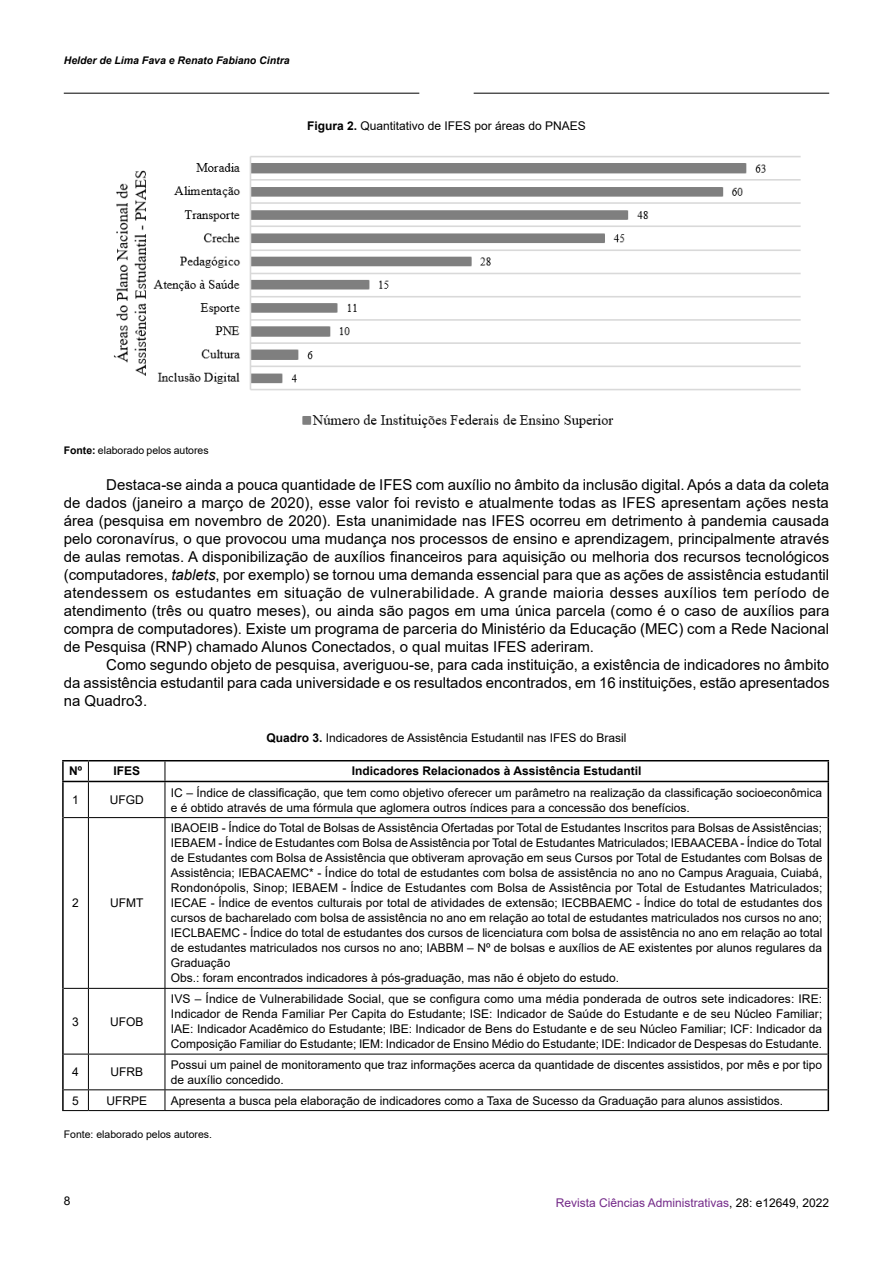
<style>
.page{position:relative;width:893px;height:1263px;background:#fff}
.page>*{position:absolute;margin:0;border:0;box-sizing:border-box;transform-origin:0 0}
.t1{font:15px/18px "Arial";color:#000;text-align:justify}
.t2{font:12px/15px "Arial";color:#000}
.t3{font:700 12px "Arial";color:#000}
.t4{font:12px "Arial";color:#742a89}
.t5{font:10.5px "Arial";color:#000}
.t6{font:italic 700 10.5px "Arial";color:#000}
.s1{font-weight:700}
.s2{font-style:italic}
.s3{color:#000}
</style>
<div class="page">
<hr style="left:64px;top:93px;width:355px;height:1px;background:#000">
<hr style="left:474px;top:93px;width:355px;height:1px;background:#000">
<img style="left:113px;top:156px;width:688px;height:272px">
<hr style="left:88px;top:782px;width:1px;height:35px;background:#000">
<hr style="left:165px;top:782px;width:1px;height:35px;background:#000">
<svg style="left:64px;top:817px;width:24px;height:1px"></svg>
<hr style="left:88px;top:817px;width:77px;height:1px;background:#000">
<hr style="left:88px;top:818px;width:1px;height:170px;background:#000">
<hr style="left:165px;top:817px;width:663px;height:1px;background:#000">
<hr style="left:165px;top:818px;width:1px;height:170px;background:#000">
<svg style="left:64px;top:988px;width:24px;height:1px"></svg>
<hr style="left:88px;top:988px;width:77px;height:1px;background:#000">
<hr style="left:88px;top:989px;width:1px;height:65px;background:#000">
<hr style="left:165px;top:988px;width:663px;height:1px;background:#000">
<hr style="left:165px;top:989px;width:1px;height:65px;background:#000">
<svg style="left:64px;top:1054px;width:24px;height:1px"></svg>
<hr style="left:88px;top:1054px;width:77px;height:1px;background:#000">
<hr style="left:88px;top:1054px;width:1px;height:35px;background:#000">
<hr style="left:165px;top:1054px;width:663px;height:1px;background:#000">
<hr style="left:165px;top:1054px;width:1px;height:35px;background:#000">
<hr style="left:88px;top:1089px;width:77px;height:1px;background:#000">
<hr style="left:165px;top:1089px;width:663px;height:1px;background:#000">
<svg style="left:165px;top:1090px;width:1px;height:20px"></svg>
<svg style="left:62px;top:1089px;width:27px;height:22px"></svg>
<hr style="left:88px;top:1110px;width:77px;height:1px;background:#000">
<hr style="left:165px;top:1110px;width:664px;height:1px;background:#000">
<svg style="left:165px;top:761px;width:1px;height:20px"></svg>
<hr style="left:62px;top:782px;width:2px;height:35px;background:#000">
<hr style="left:828px;top:782px;width:1px;height:35px;background:#000">
<hr style="left:62px;top:817px;width:2px;height:171px;background:#000">
<hr style="left:828px;top:817px;width:1px;height:171px;background:#000">
<hr style="left:62px;top:988px;width:2px;height:66px;background:#000">
<hr style="left:828px;top:988px;width:1px;height:66px;background:#000">
<hr style="left:62px;top:1054px;width:2px;height:36px;background:#000">
<hr style="left:828px;top:1054px;width:1px;height:36px;background:#000">
<hr style="left:62px;top:1090px;width:2px;height:20px;background:#000">
<svg style="left:828px;top:1090px;width:1px;height:20px"></svg>
<hr style="left:88px;top:760px;width:77px;height:1px;background:#000">
<hr style="left:165px;top:760px;width:664px;height:1px;background:#000">
<svg style="left:828px;top:761px;width:1px;height:20px"></svg>
<svg style="left:62px;top:760px;width:27px;height:22px"></svg>
<hr style="left:88px;top:781px;width:77px;height:1px;background:#000">
<hr style="left:165px;top:781px;width:664px;height:1px;background:#000">
<p class="t6" style="left:64px;top:53px;width:227px">Helder de Lima Fava e Renato Fabiano Cintra</p>
<p class="t2" style="left:307px;top:118px;width:280px"><span class="s1">Figura 2.</span> Quantitativo de IFES por áreas do PNAES</p>
<p class="t5" style="left:64px;top:443px;width:146px"><span class="s1">Fonte:</span> elaborado pelos autores</p>
<p class="t1" style="left:64px;top:475px;width:767px;text-indent:43px">Destaca-se ainda a pouca quantidade de IFES com auxílio no âmbito da inclusão digital. Após a data da coleta de dados (janeiro a março de 2020), esse valor foi revisto e atualmente todas as IFES apresentam ações nesta área (pesquisa em novembro de 2020). Esta unanimidade nas IFES ocorreu em detrimento à pandemia causada pelo coronavírus, o que provocou uma mudança nos processos de ensino e aprendizagem, principalmente através de aulas remotas. A disponibilização de auxílios financeiros para aquisição ou melhoria dos recursos tecnológicos (computadores, <span class="s2">tablets</span>, por exemplo) se tornou uma demanda essencial para que as ações de assistência estudantil atendessem os estudantes em situação de vulnerabilidade. A grande maioria desses auxílios tem período de atendimento (três ou quatro meses), ou ainda são pagos em uma única parcela (como é o caso de auxílios para compra de computadores). Existe um programa de parceria do Ministério da Educação (MEC) com a Rede Nacional de Pesquisa (RNP) chamado Alunos Conectados, o qual muitas IFES aderiram.</p>
<p class="t1" style="left:64px;top:655px;width:767px;text-indent:43px">Como segundo objeto de pesquisa, averiguou-se, para cada instituição, a existência de indicadores no âmbito da assistência estudantil para cada universidade e os resultados encontrados, em 16 instituições, estão apresentados na Quadro3.</p>
<p class="t2" style="left:266px;top:730px;width:362px"><span class="s1">Quadro 3.</span> Indicadores de Assistência Estudantil nas IFES do Brasil</p>
<p class="t3" style="left:69px;top:763px;width:15px">Nº</p>
<p class="t3" style="left:113px;top:763px;width:28px">IFES</p>
<p class="t3" style="left:352px;top:763px;width:291px">Indicadores Relacionados à Assistência Estudantil</p>
<p class="t2" style="left:72px;top:792px;width:8px">1</p>
<p class="t2" style="left:110px;top:792px;width:35px">UFGD</p>
<p class="t2" style="left:171px;top:785px;width:653px">IC – Índice de classificação, que tem como objetivo oferecer um parâmetro na realização da classificação socioeconômica e é obtido através de uma fórmula que aglomera outros índices para a concessão dos benefícios.</p>
<p class="t2" style="left:72px;top:895px;width:8px">2</p>
<p class="t2" style="left:110px;top:895px;width:35px">UFMT</p>
<p class="t2" style="left:72px;top:1014px;width:8px">3</p>
<p class="t2" style="left:110px;top:1014px;width:35px">UFOB</p>
<p class="t2" style="left:171px;top:820px;width:653px">IBAOEIB - Índice do Total de Bolsas de Assistência Ofertadas por Total de Estudantes Inscritos para Bolsas de Assistências; IEBAEM - Índice de Estudantes com Bolsa de Assistência por Total de Estudantes Matriculados; IEBAACEBA - Índice do Total de Estudantes com Bolsa de Assistência que obtiveram aprovação em seus Cursos por Total de Estudantes com Bolsas de Assistência; IEBACAEMC* - Índice do total de estudantes com bolsa de assistência no ano no Campus Araguaia, Cuiabá, Rondonópolis, Sinop; IEBAEM - Índice de Estudantes com Bolsa de Assistência por Total de Estudantes Matriculados; IECAE - Índice de eventos culturais por total de atividades de extensão; IECBBAEMC - Índice do total de estudantes dos cursos de bacharelado com bolsa de assistência no ano em relação ao total de estudantes matriculados nos cursos no ano; IECLBAEMC - Índice do total de estudantes dos cursos de licenciatura com bolsa de assistência no ano em relação ao total de estudantes matriculados nos cursos no ano; IABBM – Nº de bolsas e auxílios de AE existentes por alunos regulares da Graduação<br>Obs.: foram encontrados indicadores à pós-graduação, mas não é objeto do estudo.</p>
<p class="t2" style="left:171px;top:991px;width:653px;text-align:justify">IVS – Índice de Vulnerabilidade Social, que se configura como uma média ponderada de outros sete indicadores: IRE:<br>Indicador de Renda Familiar Per Capita do Estudante; ISE: Indicador de Saúde do Estudante e de seu Núcleo Familiar; IAE: Indicador Acadêmico do Estudante; IBE: Indicador de Bens do Estudante e de seu Núcleo Familiar; ICF: Indicador da Composição Familiar do Estudante; IEM: Indicador de Ensino Médio do Estudante; IDE: Indicador de Despesas do Estudante.</p>
<p class="t2" style="left:72px;top:1064px;width:8px">4</p>
<p class="t2" style="left:110px;top:1064px;width:34px">UFRB</p>
<p class="t2" style="left:171px;top:1057px;width:653px">Possui um painel de monitoramento que traz informações acerca da quantidade de discentes assistidos, por mês e por tipo de auxílio concedido.</p>
<p class="t2" style="left:72px;top:1093px;width:8px">5</p>
<p class="t2" style="left:106px;top:1093px;width:42px">UFRPE</p>
<p class="t2" style="left:171px;top:1093px;width:614px">Apresenta a busca pela elaboração de indicadores como a Taxa de Sucesso da Graduação para alunos assistidos.</p>
<p class="t5" style="left:64px;top:1127px;width:150px">Fonte: elaborado pelos autores.</p>
<p class="t2" style="left:64px;top:1193px;width:8px">8</p>
<p class="t4" style="left:556px;top:1194px;width:275px">Revista Ciências Administrativas<span class="s3">, 28: e12649, 2022</span></p>
</div>
